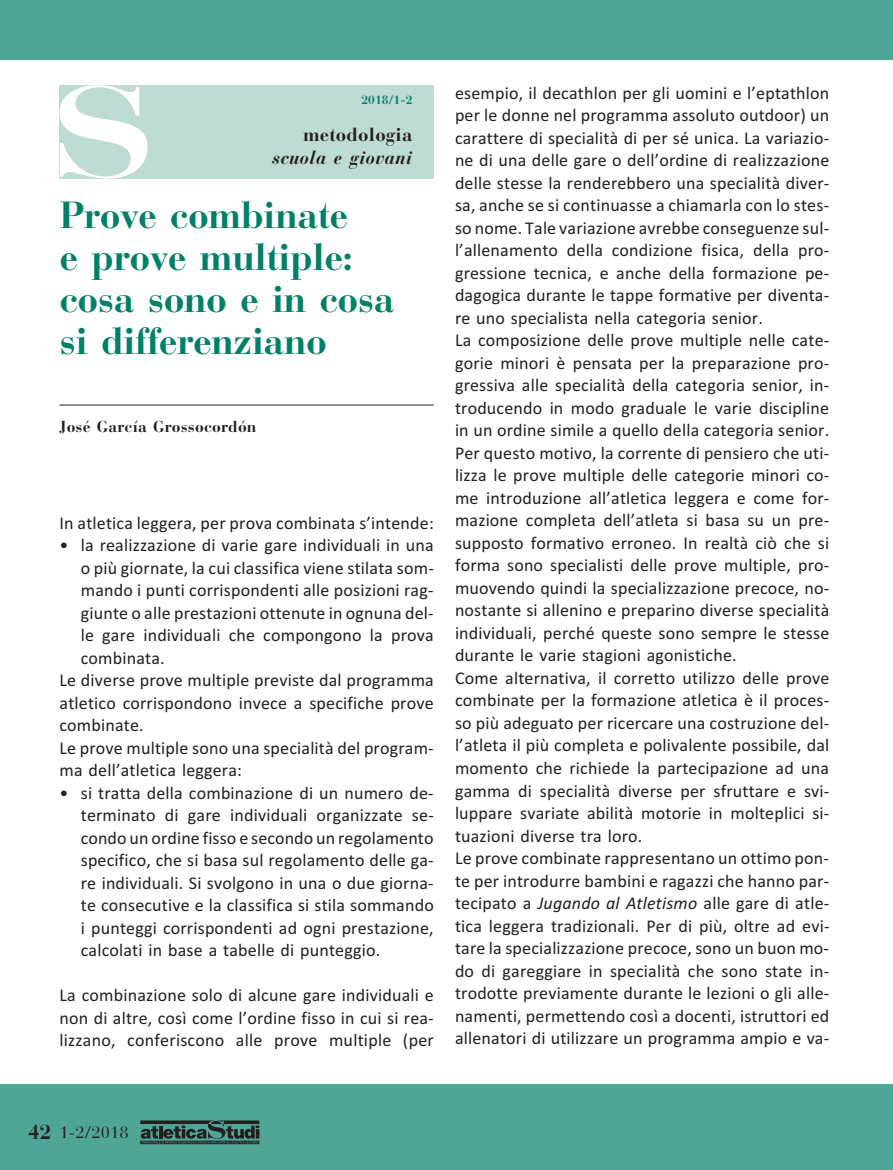
<style>
.page{position:relative;width:893px;height:1170px;background:#fff}
.page>*{position:absolute;margin:0;border:0;box-sizing:border-box;transform-origin:0 0}
.t1{font:700 37.5px/42px "Bauer Bodoni";letter-spacing:-.015em;color:#008066}
.t2{font:italic 700 18.75px "Bauer Bodoni";letter-spacing:.01em;color:#231f20}
.t3{font:700 18.75px "Bauer Bodoni";letter-spacing:.01em;color:#231f20}
.t4{font:18px/22.5px "Calibri";letter-spacing:.01em;color:#231f20;text-align:justify}
.t5{font:16.5px "Bauer Bodoni";color:#231f20}
.t6{font:700 15.75px "Bauer Bodoni";letter-spacing:.01em;color:#231f20}
.t7{font:700 12px "Bauer Bodoni";color:#008066}
.s1{font-style:italic}
.s2{font-weight:700;font-size:20.25px}
</style>
<div class="page">
<div style="left:0;top:1084px;width:893px;height:85px;background:#50a696"></div>
<div style="left:0;top:0;width:893px;height:60px;background:#50a696"></div>
<svg style="left:140px;top:1120px;width:119px;height:24px"></svg>
<div style="left:60px;top:85px;width:374px;height:94px;background:#bedbd4"></div>
<svg style="left:60px;top:85px;width:88px;height:94px"></svg>
<hr style="left:60px;top:404px;width:374px;height:1px;background:#231f20">
<p class="t7" style="left:361px;top:95px;width:52px">2018/1-2</p>
<p class="t3" style="left:303px;top:127px;width:111px">metodologia</p>
<p class="t2" style="left:272px;top:150px;width:142px">scuola e giovani</p>
<h1 class="t1" style="left:60px;top:198px;width:337px">Prove combinate<br>e prove multiple: cosa sono e in cosa si differenziano</h1>
<p class="t6" style="left:60px;top:420px;width:199px">José García Grossocordón</p>
<p class="t4" style="left:60px;top:512px;width:376px">In atletica leggera, per prova combinata s’intende:</p>
<p class="t4" style="left:60px;top:535px;width:376px">• la realizzazione di varie gare individuali in una</p>
<p class="t4" style="left:81px;top:557px;width:355px">o più giornate, la cui classifica viene stilata som-</p>
<p class="t4" style="left:81px;top:580px;width:354px">mando i punti corrispondenti alle posizioni rag-</p>
<p class="t4" style="left:81px;top:602px;width:354px">giunte o alle prestazioni ottenute in ognuna del-</p>
<p class="t4" style="left:81px;top:625px;width:354px">le gare individuali che compongono la prova</p>
<p class="t4" style="left:81px;top:647px;width:85px">combinata.</p>
<p class="t4" style="left:60px;top:670px;width:376px">Le diverse prove multiple previste dal programma</p>
<p class="t4" style="left:60px;top:692px;width:376px">atletico corrispondono invece a specifiche prove</p>
<p class="t4" style="left:60px;top:715px;width:86px">combinate.</p>
<p class="t4" style="left:60px;top:737px;width:376px">Le prove multiple sono una specialità del program -</p>
<p class="t4" style="left:60px;top:760px;width:184px">ma dell’atletica leggera:</p>
<p class="t4" style="left:81px;top:782px;width:355px;text-indent:-21px">• si tratta della combinazione di un numero de&shy;terminato di gare individuali organizzate se&shy;condo un ordine fisso e secondo un regolamento specifico, che si basa sul regolamento delle ga&shy;re individuali. Si svolgono in una o due giorna&shy;te consecutive e la classifica si stila sommando i punteggi corrispondenti ad ogni prestazione, calcolati in base a tabelle di punteggio.</p>
<p class="t4" style="left:60px;top:985px;width:376px">La combinazione solo di alcune gare individuali e non di altre, così come l’ordine fisso in cui si rea&shy;lizzano, conferiscono alle prove multiple (per</p>
<p class="t4" style="left:455px;top:83px;width:376px;text-align:left">esempio, il decathlon per gli uomini e l’eptathlon per le donne nel programma assoluto outdoor) un carattere di specialità di per sé unica. La variazio&shy;ne di una delle gare o dell’ordine di realizzazione delle stesse la renderebbero una specialità diver&shy;sa, anche se si continuasse a chiamarla con lo stes&shy;so nome. Tale variazione avrebbe conseguenze sul&shy;l’allenamento della condizione fisica, della pro&shy;gressione tecnica, e anche della formazione pe&shy;dagogica durante le tappe formative per diventa&shy;re uno specialista nella categoria senior.<br>La composizione delle prove multiple nelle cate&shy;gorie minori è pensata per la preparazione pro&shy;gressiva alle specialità della categoria senior, in&shy;troducendo in modo graduale le varie discipline in un ordine simile a quello della categoria senior.<br>Per questo motivo, la corrente di pensiero che uti&shy;lizza le prove multiple delle categorie minori co&shy;me introduzione all’atletica leggera e come for&shy;mazione completa dell’atleta si basa su un pre&shy;supposto formativo erroneo. In realtà ciò che si forma sono specialisti delle prove multiple, pro&shy;muovendo quindi la specializzazione precoce, no&shy;nostante si allenino e preparino diverse specialità individuali, perché queste sono sempre le stesse durante le varie stagioni agonistiche.<br>Come alternativa, il corretto utilizzo delle prove combinate per la formazione atletica è il proces&shy;so più adeguato per ricercare una costruzione del&shy;l’atleta il più completa e polivalente possibile, dal momento che richiede la partecipazione ad una gamma di specialità diverse per sfruttare e svi&shy;luppare svariate abilità motorie in molteplici si&shy;tuazioni diverse tra loro.<br>Le prove combinate rappresentano un ottimo pon&shy;te per introdurre bambini e ragazzi che hanno par&shy;tecipato a <span class="s1">Jugando al Atletismo</span> alle gare di atle&shy;tica leggera tradizionali. Per di più, oltre ad evi&shy;tare la specializzazione precoce, sono un buon mo&shy;do di gareggiare in specialità che sono state in&shy;trodotte previamente durante le lezioni o gli alle&shy;namenti, permettendo così a docenti, istruttori ed allenatori di utilizzare un programma ampio e va-</p>
<p class="t5" style="left:28px;top:1125px;width:102px"><span class="s2">42</span> 1-2/2018</p>
</div>
